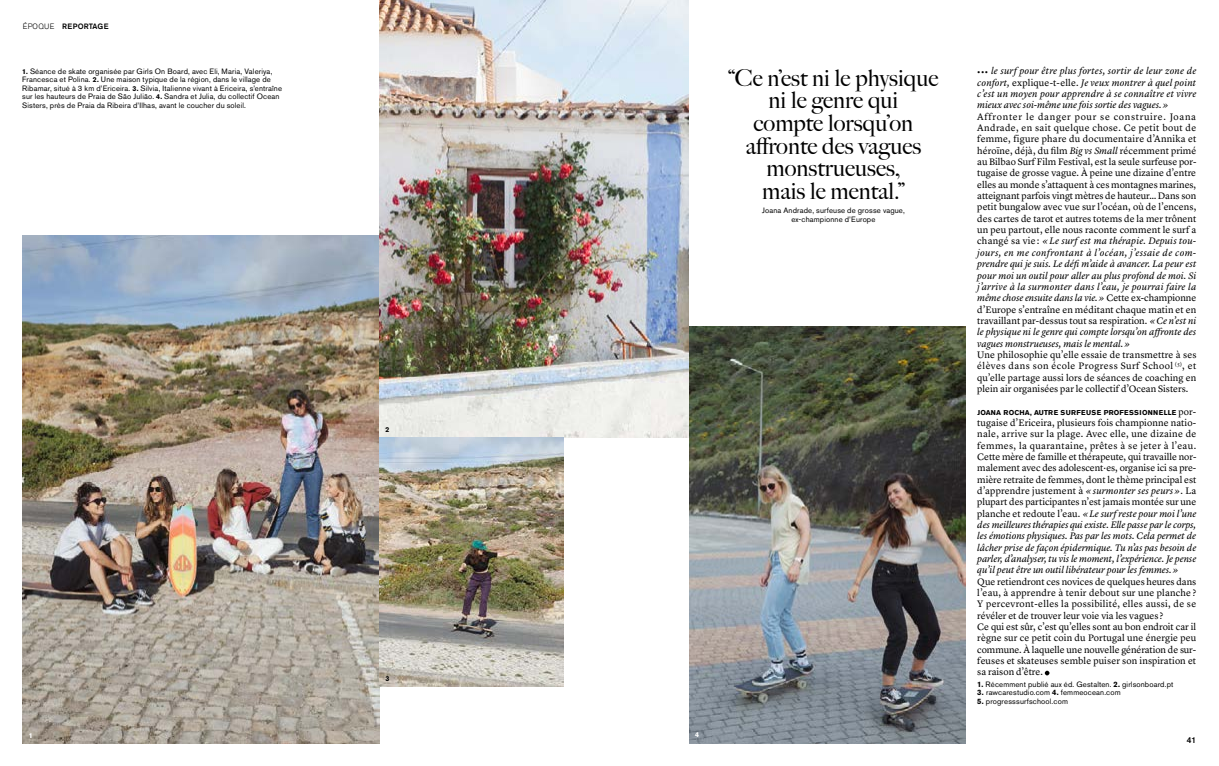
<style>
.page{position:relative;width:1219px;height:766px;background:#fff}
.page>*{position:absolute;margin:0;border:0;box-sizing:border-box;transform-origin:0 0}
.t1{font:23px/22.7px "Big Caslon FB";color:#000;text-align:center}
.t2{font:9.8px/11.3px "Lyon Text";color:#000;text-align:justify}
.t3{font:italic 9.8px/11.3px "Lyon Text";color:#000;text-align:justify}
.t4{font:500 8.5px "Akzidenz Grotesk Pro";color:#000}
.t5{font:7.7px/8.5px "Akzidenz Grotesk Pro";letter-spacing:.02em;color:#000;text-align:center}
.t6{font:500 7.7px "Akzidenz Grotesk Pro";letter-spacing:.02em;color:#000}
.t7{font:700 7px "Akzidenz Grotesk Pro";letter-spacing:.045em;color:#000}
.t8{font:700 7px "Akzidenz Grotesk Pro";color:#fff}
.t9{font:6px "Big Caslon FB";color:#000}
.s1{font-weight:300}
.s2{font-weight:700;font-size:7px}
.s3{font-style:normal}
.s4{font-style:italic}
.s5{font-family:"Lyon Text";font-weight:400;font-size:9.8px}
.s6{font-weight:700}
</style>
<div class="page">
<img style="left:23px;top:235px;width:357px;height:508px">
<img style="left:379px;top:0;width:310px;height:437px">
<img style="left:690px;top:326px;width:276px;height:417px">
<img style="left:380px;top:437px;width:183px;height:249px">
<svg style="left:1045px;top:670px;width:4px;height:5px"></svg>
<p class="t6" style="left:23px;top:21px;width:87px"><span class="s1">ÉPOQUE</span> REPORTAGE</p>
<p class="t5" style="left:22px;top:67px;width:261px;text-align:left"><span class="s2">1.</span> Séance de skate organisée par Girls On Board, avec Eli, Maria, Valeriya, Francesca et Polina. <span class="s2">2.</span> Une maison typique de la région, dans le village de Ribamar, situé à 3 km d’Ericeira. <span class="s2">3.</span> Silvia, Italienne vivant à Ericeira, s’entraîne sur les hauteurs de Praia de São Julião. <span class="s2">4.</span> Sandra et Julia, du collectif Ocean Sisters, près de Praia da Ribeira d’Ilhas, avant le coucher du soleil.</p>
<p class="t7" style="left:386px;top:424px;width:5px">2</p>
<h1 class="t1" style="left:728px;top:67px;width:212px">“Ce n’est ni le physique ni le genre qui<br>compte lorsqu’on affronte des vagues monstrueuses,<br>mais le mental.”</h1>
<p class="t5" style="left:762px;top:206px;width:144px">Joana Andrade, surfeuse de grosse vague, ex-championne d’Europe</p>
<p class="t7" style="left:386px;top:674px;width:5px">3</p>
<p class="t8" style="left:29px;top:730px;width:5px">1</p>
<p class="t8" style="left:695px;top:729px;width:5px">4</p>
<p class="t3" style="left:977px;top:65px;width:221px;text-indent:14px">le surf pour être plus fortes, sortir de leur zone de confort, <span class="s3">explique-t-elle.</span> Je veux montrer à quel point c’est un moyen pour apprendre à se connaître et vivre mieux avec soi-même une fois sortie des vagues. »</p>
<p class="t2" style="left:977px;top:110px;width:221px">Affronter le danger pour se construire. Joana Andrade, en sait quelque chose. Ce petit bout de femme, figure phare du documentaire d’Annika et héroïne, déjà, du film <span class="s4">Big vs Small</span> récemment primé au Bilbao Surf Film Festival, est la seule surfeuse por&shy;tugaise de grosse vague. À peine une dizaine d’entre elles au monde s’attaquent à ces montagnes marines, atteignant parfois vingt mètres de hauteur… Dans son petit bungalow avec vue sur l’océan, où de l’encens, des cartes de tarot et autres totems de la mer trônent un peu partout, elle nous raconte comment le surf a changé sa vie : <span class="s4">« Le surf est ma thérapie. Depuis tou&shy;jours, en me confrontant à l’océan, j’essaie de com&shy;prendre qui je suis. Le défi m’aide à avancer. La peur est pour moi un outil pour aller au plus profond de moi. Si j’arrive à la surmonter dans l’eau, je pourrai faire la même chose ensuite dans la vie. »</span> Cette ex-championne d’Europe s’entraîne en méditant chaque matin et en travaillant par-dessus tout sa respiration. <span class="s4">« Ce n’est ni le physique ni le genre qui compte lorsqu’on affronte des vagues monstrueuses, mais le mental. »</span></p>
<p class="t2" style="left:977px;top:348px;width:221px">Une philosophie qu’elle essaie de transmettre à ses élèves dans son école Progress Surf School <sup>(5)</sup>, et qu’elle partage aussi lors de séances de coaching en plein air organisées par le collectif d’Ocean Sisters.</p>
<p class="t7" style="left:977px;top:407px;width:220px">JOANA ROCHA, AUTRE SURFEUSE PROFESSIONNELLE <span class="s5">por-</span></p>
<p class="t2" style="left:977px;top:416px;width:221px">tugaise d’Ericeira, plusieurs fois championne natio&shy;nale, arrive sur la plage. Avec elle, une dizaine de femmes, la quarantaine, prêtes à se jeter à l’eau.<br>Cette mère de famille et thérapeute, qui travaille nor&shy;malement avec des adolescent·es, organise ici sa pre&shy;mière retraite de femmes, dont le thème principal est d’apprendre justement à <span class="s4">« surmonter ses peurs »</span>. La plupart des participantes n’est jamais montée sur une planche et redoute l’eau. <span class="s4">« Le surf reste pour moi l’une des meilleures thérapies qui existe. Elle passe par le corps, les émotions physiques. Pas par les mots. Cela permet de lâcher prise de façon épidermique. Tu n’as pas besoin de parler, d’analyser, tu vis le moment, l’expérience. Je pense qu’il peut être un outil libérateur pour les femmes. »</span></p>
<p class="t2" style="left:977px;top:574px;width:221px;text-align:left">Que retiendront ces novices de quelques heures dans l’eau, à apprendre à tenir debout sur une planche ?<br>Y percevront-elles la possibilité, elles aussi, de se révéler et de trouver leur voie via les vagues ?<br>Ce qui est sûr, c’est qu’elles sont au bon endroit car il règne sur ce petit coin du Portugal une énergie peu commune. À laquelle une nouvelle génération de sur&shy;feuses et skateuses semble puiser son inspiration et sa raison d’être.</p>
<p class="t5" style="left:977px;top:679px;width:197px"><span class="s6">1.</span> Récemment publié aux éd. Gestalten. <span class="s6">2.</span> girlsonboard.pt</p>
<p class="t5" style="left:977px;top:688px;width:145px"><span class="s6">3.</span> rawcarestudio.com <span class="s6">4.</span> femmeocean.com</p>
<p class="t5" style="left:977px;top:696px;width:92px"><span class="s6">5.</span> progresssurfschool.com</p>
<p class="t9" style="left:988px;top:75px;width:12px;rotate:-180deg">• • •</p>
<p class="t4" style="left:1187px;top:734px;width:11px">41</p>
</div>
